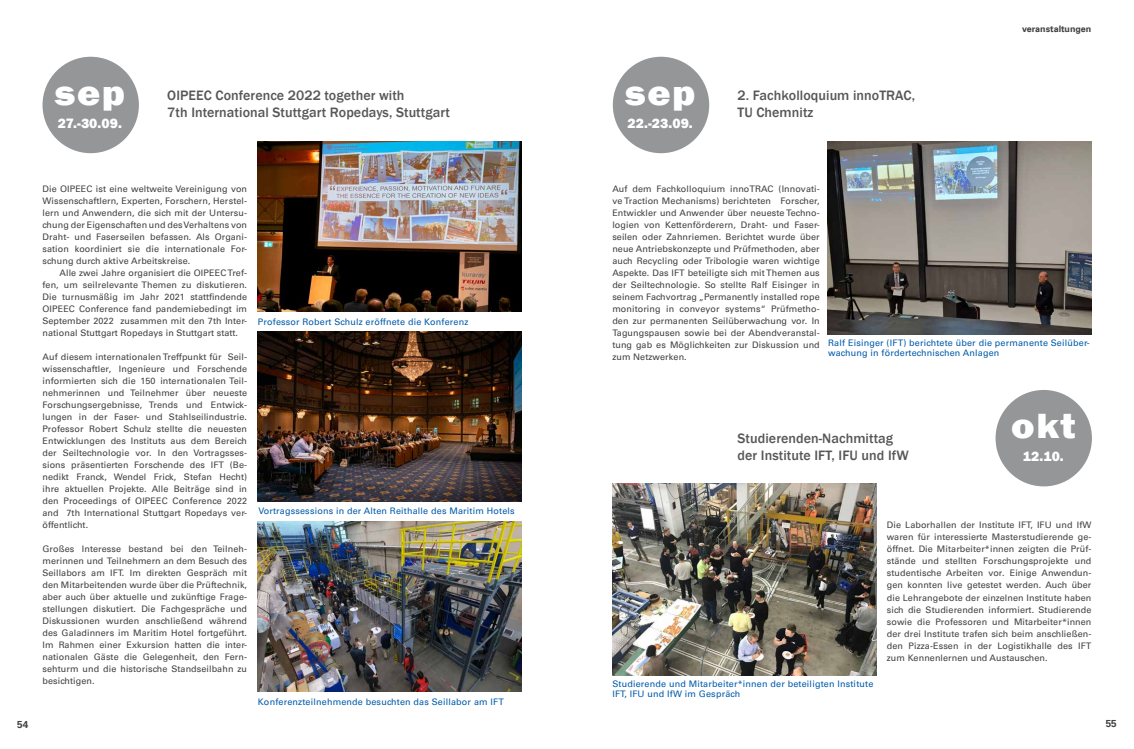
<style>
.page{position:relative;width:1134px;height:749px;background:#fff}
.page>*{position:absolute;margin:0;border:0;box-sizing:border-box;transform-origin:0 0}
.t1{font:800 36px "Franklin Gothic";letter-spacing:.04em;color:#fff;scale:1.1 1}
.t2{font:500 14px/16.8px "Franklin Gothic";letter-spacing:.005em;color:#565759}
.t3{font:800 14px "Franklin Gothic";letter-spacing:.005em;color:#fff}
.t4{font:10px "Universfor Uni S65 Bd";color:#414142}
.t5{font:9px/12px "Universfor Uni S55 Rm";letter-spacing:.01em;color:#414142;text-align:justify}
.t6{font:9px/10.8px "Universfor Uni S55 Rm";letter-spacing:.02em;color:#005bab}
.t7{font:9px "Universfor Uni S65 Bd";color:#414142}
</style>
<div class="page">
<div style="left:43px;top:57px;width:96px;height:96px;background:#949698;border-radius:50%"></div>
<img style="left:258px;top:141px;width:264px;height:170px">
<div style="left:613px;top:57px;width:96px;height:96px;background:#949698;border-radius:50%"></div>
<img style="left:828px;top:141px;width:263px;height:193px">
<div style="left:995px;top:390px;width:97px;height:96px;background:#949698;border-radius:50%"></div>
<img style="left:612px;top:483px;width:264px;height:192px">
<img style="left:258px;top:331px;width:264px;height:170px">
<img style="left:258px;top:521px;width:264px;height:170px">
<h1 class="t1" style="left:55px;top:70px;width:66px">sep</h1>
<h2 class="t3" style="left:58px;top:114px;width:66px">27.-30.09.</h2>
<h2 class="t2" style="left:167px;top:87px;width:284px">OIPEEC Conference 2022 together with<br>7th International Stuttgart Ropedays, Stuttgart</h2>
<p class="t4" style="left:17px;top:717px;width:13px">54</p>
<p class="t5" style="left:43px;top:182px;width:206px">Die OIPEEC ist eine weltweite Vereinigung von Wissenschaftlern, Experten, Forschern, Herstel&shy;lern und Anwendern, die sich mit der Untersu&shy;chung der Eigenschaften und des Verhaltens von Draht- und Faserseilen befassen. Als Organi&shy;sation koordiniert sie die internationale For&shy;schung durch aktive Arbeitskreise.</p>
<p class="t5" style="left:43px;top:266px;width:206px;text-indent:17px">Alle zwei Jahre organisiert die OIPEEC Tref&shy;fen, um seilrelevante Themen zu diskutieren.<br>Die turnusmäßig im Jahr 2021 stattfindende OIPEEC Conference fand pandemiebedingt im September 2022 zusammen mit den 7th Inter&shy;national Stuttgart Ropedays in Stuttgart statt.</p>
<p class="t5" style="left:43px;top:350px;width:206px">Auf diesem internationalen Treffpunkt für Seil&shy;wissenschaftler, Ingenieure und Forschende informierten sich die 150 internationalen Teil&shy;nehmerinnen und Teilnehmer über neueste Forschungsergebnisse, Trends und Entwick&shy;lungen in der Faser- und Stahlseilindustrie.<br>Professor Robert Schulz stellte die neuesten Entwicklungen des Instituts aus dem Bereich der Seiltechnologie vor. In den Vortragsses&shy;sions präsentierten Forschende des IFT (Be&shy;nedikt Franck, Wendel Frick, Stefan Hecht) ihre aktuellen Projekte. Alle Beiträge sind in den Proceedings of OIPEEC Conference 2022 and 7th International Stuttgart Ropedays ver&shy;öffentlicht.</p>
<p class="t5" style="left:43px;top:542px;width:206px">Großes Interesse bestand bei den Teilneh&shy;merinnen und Teilnehmern an dem Besuch des Seillabors am IFT. Im direkten Gespräch mit den Mitarbeitenden wurde über die Prüftechnik, aber auch über aktuelle und zukünftige Frage&shy;stellungen diskutiert. Die Fachgespräche und Diskussionen wurden anschließend während des Galadinners im Maritim Hotel fortgeführt.<br>Im Rahmen einer Exkursion hatten die inter&shy;nationalen Gäste die Gelegenheit, den Fern&shy;sehturm und die historische Standseilbahn zu besichtigen.</p>
<p class="t6" style="left:258px;top:316px;width:212px">Professor Robert Schulz eröffnete die Konferenz</p>
<p class="t6" style="left:258px;top:505px;width:258px">Vortragssessions in der Alten Reithalle des Maritim Hotels</p>
<p class="t6" style="left:258px;top:695px;width:247px">Konferenzteilnehmende besuchten das Seillabor am IFT</p>
<h1 class="t1" style="left:625px;top:70px;width:66px">sep</h1>
<h2 class="t3" style="left:627px;top:114px;width:67px">22.-23.09.</h2>
<h2 class="t2" style="left:737px;top:87px;width:179px">2. Fachkolloquium innoTRAC,<br>TU Chemnitz</h2>
<p class="t7" style="left:1022px;top:23px;width:71px">veranstaltungen</p>
<p class="t5" style="left:612px;top:182px;width:209px">Auf dem Fachkolloquium innoTRAC (Innovati&shy;ve Traction Mechanisms) berichteten Forscher, Entwickler und Anwender über neueste Techno&shy;logien von Kettenförderern, Draht- und Faser&shy;seilen oder Zahnriemen. Berichtet wurde über neue Antriebskonzepte und Prüfmethoden, aber auch Recycling oder Tribologie waren wichtige Aspekte. Das IFT beteiligte sich mit Themen aus der Seiltechnologie. So stellte Ralf Eisinger in seinem Fachvortrag „Permanently installed rope monitoring in conveyor systems“ Prüfmetho&shy;den zur permanenten Seilüberwachung vor. In Tagungspausen sowie bei der Abendveranstal&shy;tung gab es Möglichkeiten zur Diskussion und zum Netzwerken.</p>
<p class="t6" style="left:828px;top:336px;width:263px">Ralf Eisinger (IFT) berichtete über die permanente Seilüber&shy;wachung in fördertechnischen Anlagen</p>
<h2 class="t2" style="left:738px;top:430px;width:173px">Studierenden-Nachmittag der Institute IFT, IFU und IfW</h2>
<h1 class="t1" style="left:1011px;top:403px;width:60px">okt</h1>
<h2 class="t3" style="left:1023px;top:447px;width:43px">12.10.</h2>
<p class="t6" style="left:612px;top:677px;width:262px">Studierende und Mitarbeiter*innen der beteiligten Institute<br>IFT, IFU und IfW im Gespräch</p>
<p class="t5" style="left:887px;top:518px;width:206px">Die Laborhallen der Institute IFT, IFU und IfW waren für interessierte Masterstudierende ge&shy;öffnet. Die Mitarbeiter*innen zeigten die Prüf&shy;stände und stellten Forschungsprojekte und studentische Arbeiten vor. Einige Anwendun&shy;gen konnten live getestet werden. Auch über die Lehrangebote der einzelnen Institute haben sich die Studierenden informiert. Studierende sowie die Professoren und Mitarbeiter*innen der drei Institute trafen sich beim anschließen&shy;den Pizza-Essen in der Logistikhalle des IFT zum Kennenlernen und Austauschen.</p>
<p class="t4" style="left:1106px;top:716px;width:13px">55</p>
</div>
